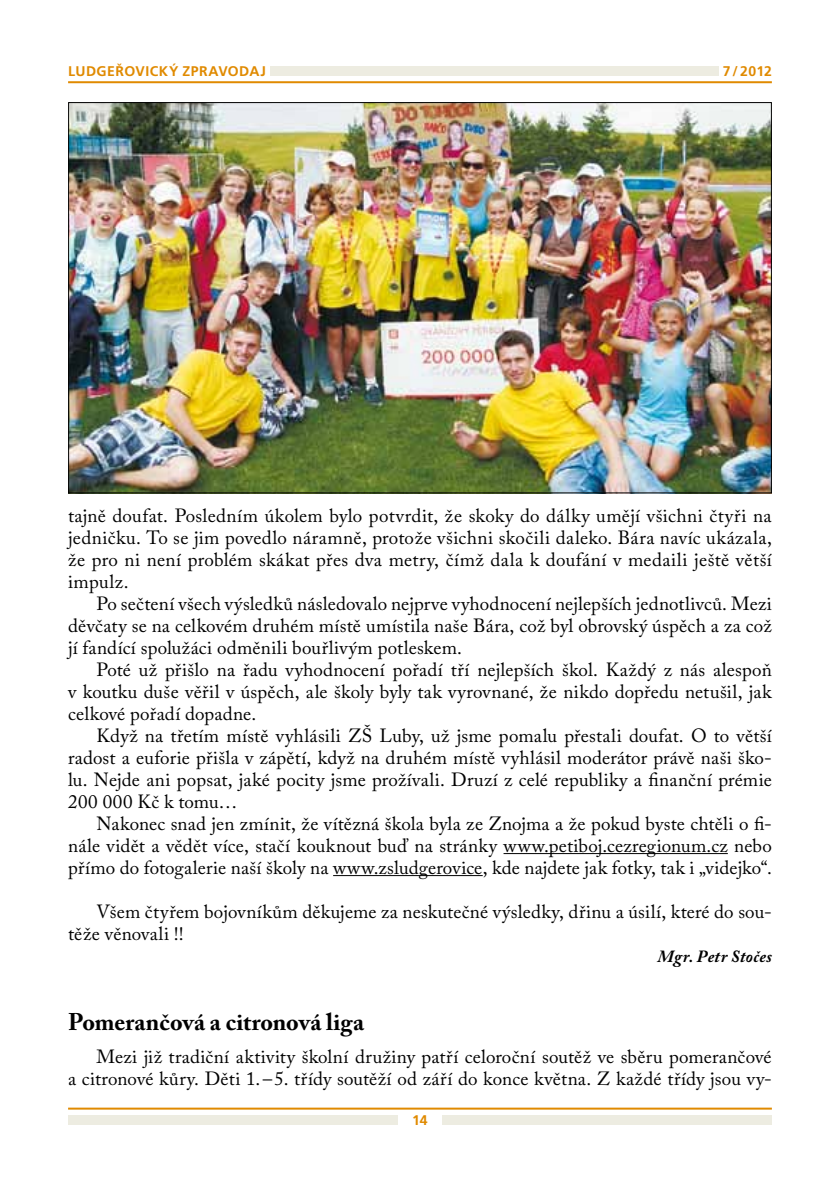
<style>
.page{position:relative;width:840px;height:1191px;background:#fff}
.page>*{position:absolute;margin:0;border:0;box-sizing:border-box;transform-origin:0 0}
.t1{font:700 24px "Adobe Caslon Pro";color:#000}
.t2{font:19px/22px "Adobe Caslon Pro";letter-spacing:.01em;color:#000}
.t3{font:italic 700 17px "Adobe Caslon Pro";letter-spacing:.02em;color:#000}
.t4{font:700 14px "Frutiger LT Pro";letter-spacing:.035em;color:#e08a00}
</style>
<div class="page">
<div style="left:270px;top:66px;width:448px;height:10px;background:#edece1"></div>
<hr style="left:68px;top:81px;width:703px;height:2px;background:#e08a00">
<div style="left:442px;top:1115px;width:329px;height:10px;background:#edece1"></div>
<div style="left:68px;top:1115px;width:329px;height:10px;background:#edece1"></div>
<hr style="left:68px;top:1107px;width:703px;height:2px;background:#e08a00">
<hr style="left:503px;top:853px;width:224px;height:1px;background:#000">
<hr style="left:333px;top:875px;width:149px;height:1px;background:#000">
<img style="left:70px;top:104px;width:699px;height:387px">
<p class="t4" style="left:68px;top:63px;width:199px">LUDGEŘOVICKÝ ZPRAVODAJ</p>
<p class="t4" style="left:722px;top:63px;width:51px">7 / 2012</p>
<p class="t2" style="left:68px;top:504px;width:704px">tajně doufat. Posledním úkolem bylo potvrdit, že skoky do dálky umějí všichni čtyři na</p>
<p class="t2" style="left:68px;top:526px;width:704px">jedničku. To se jim povedlo náramně, protože všichni skočili daleko. Bára navíc ukázala,</p>
<p class="t2" style="left:68px;top:548px;width:704px">že pro ni není problém skákat přes dva metry, čímž dala k doufání v medaili ještě větší</p>
<p class="t2" style="left:68px;top:570px;width:62px">impulz.</p>
<p class="t2" style="left:96px;top:592px;width:676px">Po sečtení všech výsledků následovalo nejprve vyhodnocení nejlepších jednotlivců. Mezi</p>
<p class="t2" style="left:68px;top:614px;width:704px">děvčaty se na celkovém druhém místě umístila naše Bára, což byl obrovský úspěch a za což</p>
<p class="t2" style="left:68px;top:636px;width:395px">jí fandící spolužáci odměnili bouřlivým potleskem.</p>
<p class="t2" style="left:96px;top:658px;width:676px">Poté už přišlo na řadu vyhodnocení pořadí tří nejlepších škol. Každý z nás alespoň</p>
<p class="t2" style="left:68px;top:680px;width:704px">v koutku duše věřil v úspěch, ale školy byly tak vyrovnané, že nikdo dopředu netušil, jak</p>
<p class="t2" style="left:68px;top:702px;width:190px">celkové pořadí dopadne.</p>
<p class="t2" style="left:96px;top:724px;width:676px">Když na třetím místě vyhlásili ZŠ Luby, už jsme pomalu přestali doufat. O to větší</p>
<p class="t2" style="left:68px;top:746px;width:705px">radost a euforie přišla v zápětí, když na druhém místě vyhlásil moderátor právě naši ško-</p>
<p class="t2" style="left:68px;top:768px;width:704px">lu. Nejde ani popsat, jaké pocity jsme prožívali. Druzí z celé republiky a finanční prémie</p>
<p class="t2" style="left:68px;top:790px;width:171px">200 000 Kč k tomu…</p>
<p class="t2" style="left:96px;top:812px;width:676px">Nakonec snad jen zmínit, že vítězná škola byla ze Znojma a že pokud byste chtěli o fi-</p>
<p class="t2" style="left:68px;top:834px;width:704px">nále vidět a vědět více, stačí kouknout buď na stránky www.petiboj.cezregionum.cz nebo</p>
<p class="t2" style="left:68px;top:856px;width:704px">přímo do fotogalerie naší školy na www.zsludgerovice, kde najdete jak fotky, tak i „videjko“.</p>
<p class="t2" style="left:68px;top:900px;width:705px;text-indent:28px">Všem čtyřem bojovníkům děkujeme za neskutečné výsledky, dřinu a úsilí, které do sou&shy;těže věnovali !!</p>
<p class="t3" style="left:657px;top:946px;width:116px">Mgr. Petr Stočes</p>
<p class="t1" style="left:68px;top:1007px;width:297px">Pomerančová a citronová liga</p>
<p class="t2" style="left:68px;top:1045px;width:704px;text-align:right">Mezi již tradiční aktivity školní družiny patří celoroční soutěž ve sběru pomerančové<br>a citronové kůry. Děti 1.–5. třídy soutěží od září do konce května. Z každé třídy jsou vy-</p>
<p class="t4" style="left:412px;top:1112px;width:17px">14</p>
</div>
